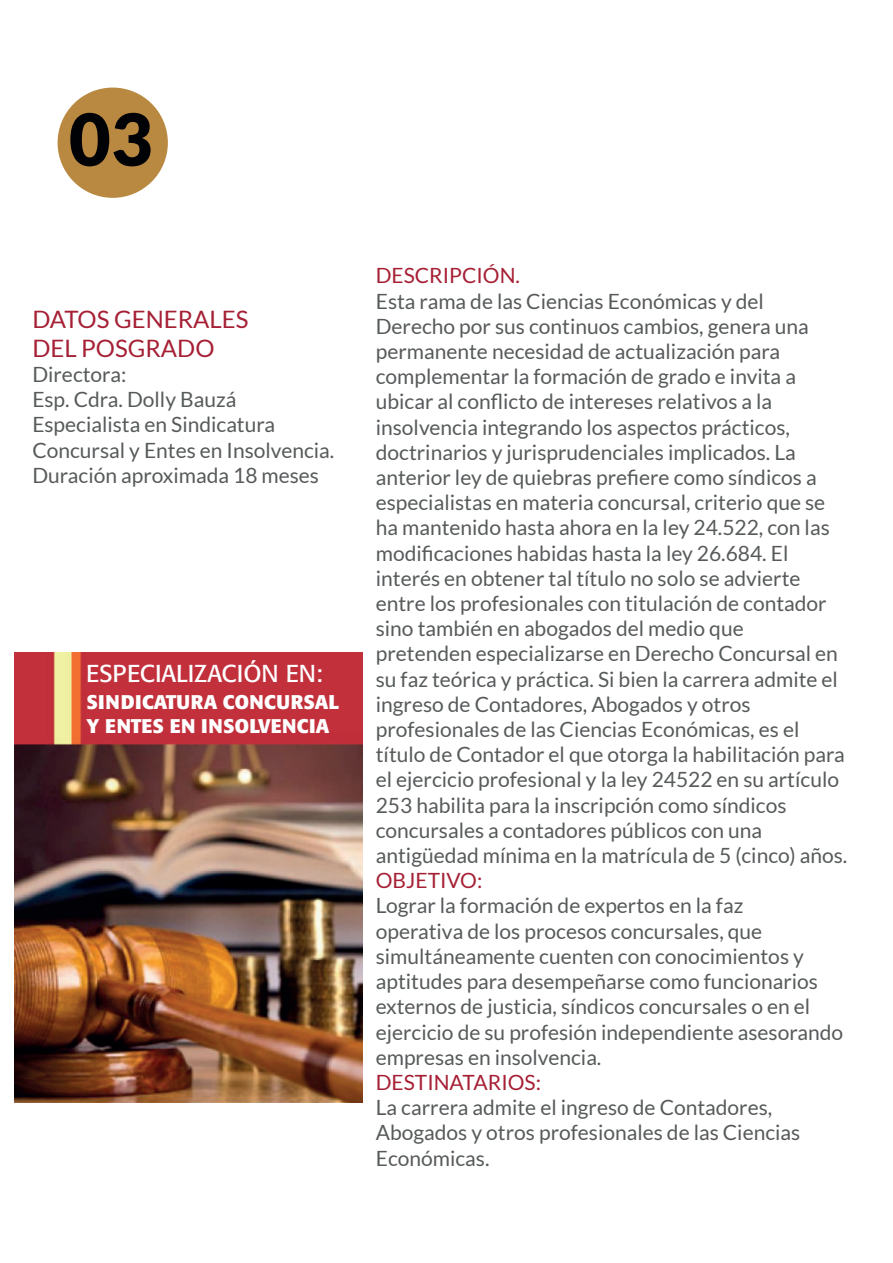
<style>
.page{position:relative;width:893px;height:1263px;background:#fff}
.page>*{position:absolute;margin:0;border:0;box-sizing:border-box;transform-origin:0 0}
.t1{font:900 72px "Lato";color:#010205}
.t2{font:24.15px "Formata";color:#fff}
.t3{font:24px/28.8px "Lato";color:#a62035}
.t4{font:21px/25.2px "Lato";color:#575a5b}
.t5{font:21px "Lato";color:#a62035}
.t6{font:700 19.65px/23.5px "Formata";letter-spacing:.02em;color:#fff}
</style>
<div class="page">
<div style="left:58px;top:88px;width:110px;height:110px;background:#ba8941;border-radius:50%"></div>
<img style="left:14px;top:653px;width:349px;height:449px">
<div style="left:86px;top:653px;width:277px;height:79px;background:#c2303c"></div>
<div style="left:14px;top:653px;width:33px;height:91px;background:#c2303c"></div>
<h1 class="t1" style="left:69px;top:97px;width:85px">03</h1>
<p class="t3" style="left:32px;top:305px;width:218px">DATOS GENERALES<br>DEL POSGRADO</p>
<p class="t4" style="left:32px;top:362px;width:304px">Directora:<br>Esp. Cdra. Dolly Bauzá<br>Especialista en Sindicatura<br>Concursal y Entes en Insolvencia.<br>Duración aproximada 18 meses</p>
<p class="t2" style="left:86px;top:659px;width:238px">ESPECIALIZACIÓN EN:</p>
<p class="t6" style="left:86px;top:690px;width:254px">SINDICATURA CONCURSAL<br>Y ENTES EN INSOLVENCIA</p>
<p class="t5" style="left:376px;top:264px;width:146px">DESCRIPCIÓN.</p>
<p class="t4" style="left:376px;top:288px;width:473px">Esta rama de las Ciencias Económicas y del Derecho por sus continuos cambios, genera una permanente necesidad de actualización para complementar la formación de grado e invita a ubicar al conflicto de intereses relativos a la insolvencia integrando los aspectos prácticos, doctrinarios y jurisprudenciales implicados. La anterior ley de quiebras prefiere como síndicos a especialistas en materia concursal, criterio que se ha mantenido hasta ahora en la ley 24.522, con las modificaciones habidas hasta la ley 26.684. El interés en obtener tal título no solo se advierte entre los profesionales con titulación de contador sino también en abogados del medio que<br>pretenden especializarse en Derecho Concursal en su faz teórica y práctica. Si bien la carrera admite el ingreso de Contadores, Abogados y otros profesionales de las Ciencias Económicas, es el título de Contador el que otorga la habilitación para el ejercicio profesional y la ley 24522 en su artículo 253 habilita para la inscripción como síndicos concursales a contadores públicos con una antigüedad mínima en la matrícula de 5 (cinco) años.</p>
<p class="t5" style="left:376px;top:869px;width:108px">OBJETIVO:</p>
<p class="t4" style="left:376px;top:893px;width:469px">Lograr la formación de expertos en la faz<br>operativa de los procesos concursales, que simultáneamente cuenten con conocimientos y aptitudes para desempeñarse como funcionarios externos de justicia, síndicos concursales o en el ejercicio de su profesión independiente asesorando empresas en insolvencia.</p>
<p class="t5" style="left:376px;top:1070px;width:167px">DESTINATARIOS:</p>
<p class="t4" style="left:376px;top:1095px;width:426px">La carrera admite el ingreso de Contadores,<br>Abogados y otros profesionales de las Ciencias<br>Económicas.</p>
</div>
